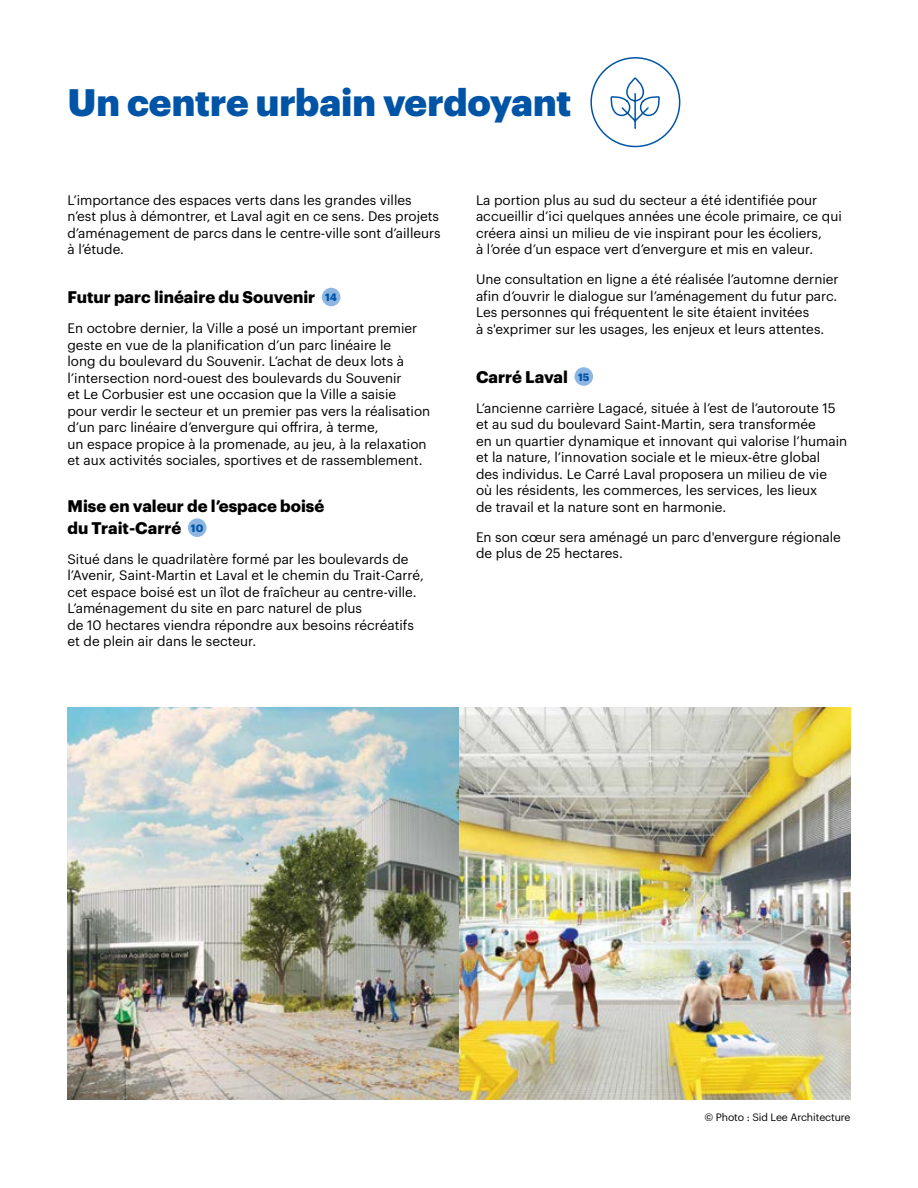
<style>
.page{position:relative;width:918px;height:1188px;background:#fff}
.page>*{position:absolute;margin:0;border:0;box-sizing:border-box;transform-origin:0 0}
.t1{font:900 37.5px "Graphik";letter-spacing:-.005em;color:#0054a6}
.t2{font:700 16.5px/21.9px "Graphik";color:#000}
.t3{font:13.5px/16.5px "Graphik";color:#000}
.t4{font:10.5px "Graphik";letter-spacing:-.01em;color:#000}
.s1{font-size:10.5px;color:#0054a6}
</style>
<div class="page">
<div style="left:322px;top:288px;width:18px;height:18px;background:#8db7e2;border-radius:50%"></div>
<div style="left:188px;top:518px;width:19px;height:19px;background:#8db7e2;border-radius:50%"></div>
<img style="left:68px;top:708px;width:782px;height:391px">
<div style="left:574px;top:367px;width:19px;height:19px;background:#8db7e2;border-radius:50%"></div>
<svg style="left:610px;top:78px;width:50px;height:51px"></svg>
<div style="left:590px;top:57px;width:90px;height:90px;border:2px solid #0054a6;border-radius:50%"></div>
<h1 class="t1" style="left:68px;top:87px;width:505px">Un centre urbain verdoyant</h1>
<p class="t3" style="left:68px;top:192px;width:375px">L’importance des espaces verts dans les grandes villes n’est plus à démontrer, et Laval agit en ce sens. Des projets d’aménagement de parcs dans le centre-ville sont d’ailleurs à l’étude.</p>
<p class="t2" style="left:68px;top:287px;width:271px">Futur parc linéaire du Souvenir <span class="s1">14</span></p>
<p class="t3" style="left:68px;top:320px;width:364px">En octobre dernier, la Ville a posé un important premier geste en vue de la planification d’un parc linéaire le<br>long du boulevard du Souvenir. L’achat de deux lots à l’intersection nord-ouest des boulevards du Souvenir<br>et Le Corbusier est une occasion que la Ville a saisie<br>pour verdir le secteur et un premier pas vers la réalisation d’un parc linéaire d’envergure qui offrira, à terme,<br>un espace propice à la promenade, au jeu, à la relaxation et aux activités sociales, sportives et de rassemblement.</p>
<p class="t2" style="left:68px;top:496px;width:258px">Mise en valeur de l’espace boisé du Trait-Carré <span class="s1">10</span></p>
<p class="t3" style="left:68px;top:551px;width:358px">Situé dans le quadrilatère formé par les boulevards de l’Avenir, Saint-Martin et Laval et le chemin du Trait-Carré, cet espace boisé est un îlot de fraîcheur au centre-ville.<br>L’aménagement du site en parc naturel de plus<br>de 10 hectares viendra répondre aux besoins récréatifs et de plein air dans le secteur.</p>
<p class="t3" style="left:476px;top:192px;width:367px">La portion plus au sud du secteur a été identifiée pour accueillir d’ici quelques années une école primaire, ce qui créera ainsi un milieu de vie inspirant pour les écoliers,<br>à l’orée d’un espace vert d’envergure et mis en valeur.</p>
<p class="t3" style="left:476px;top:272px;width:364px">Une consultation en ligne a été réalisée l’automne dernier afin d’ouvrir le dialogue sur l’aménagement du futur parc.<br>Les personnes qui fréquentent le site étaient invitées<br>à s'exprimer sur les usages, les enjeux et leurs attentes.</p>
<p class="t2" style="left:476px;top:366px;width:115px">Carré Laval <span class="s1">15</span></p>
<p class="t3" style="left:476px;top:400px;width:373px">L’ancienne carrière Lagacé, située à l’est de l’autoroute 15 et au sud du boulevard Saint-Martin, sera transformée<br>en un quartier dynamique et innovant qui valorise l’humain et la nature, l’innovation sociale et le mieux-être global<br>des individus. Le Carré Laval proposera un milieu de vie<br>où les résidents, les commerces, les services, les lieux<br>de travail et la nature sont en harmonie.</p>
<p class="t3" style="left:476px;top:529px;width:366px">En son cœur sera aménagé un parc d'envergure régionale de plus de 25 hectares.</p>
<p class="t4" style="left:704px;top:1112px;width:148px">© Photo : Sid Lee Architecture</p>
</div>
